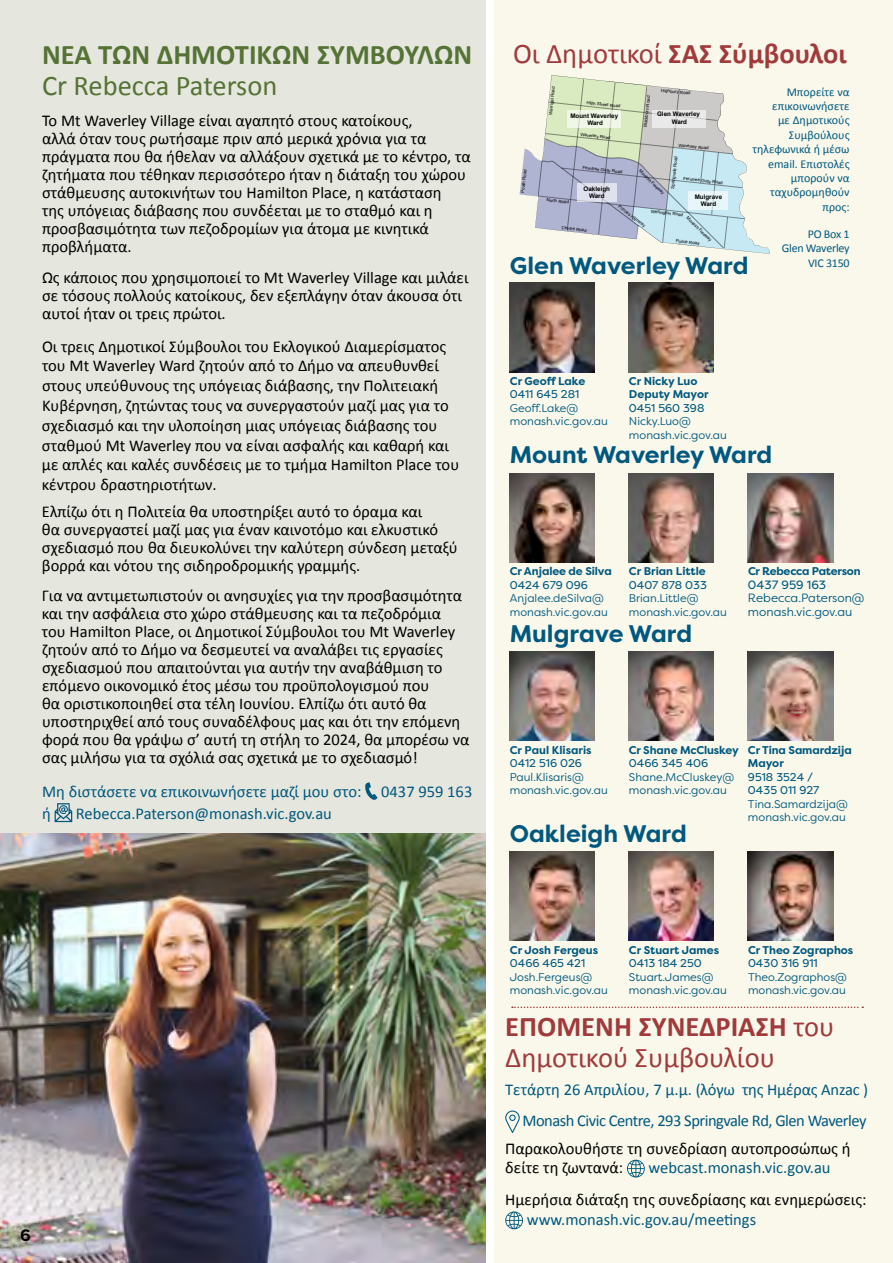
<style>
.page{position:relative;width:893px;height:1263px;background:#fff}
.page>*{position:absolute;margin:0;border:0;box-sizing:border-box;transform-origin:0 0}
.Para_1{font:700 28.5px/31.5px "Calibri";color:#557335}
.First_Sentence{font:28.5px/31.5px "Calibri";color:#a13a3b}
.t1{font:700 28.5px "Calibri";color:#a13a3b}
.t2{font:700 24px "Filson Pro";color:#00587e}
.Para_1-2{font:16.5px/18px "Calibri";color:#000}
.Para_1-3{font:16.5px/22.2px "Calibri";letter-spacing:-.005em;color:#00587e}
.Para_1-4{font:16.5px "Calibri";letter-spacing:-.03em;color:#00587e}
.First_Sentence-2{font:16.5px "Calibri";letter-spacing:-.01em;color:#00587d}
.t3{font:700 16.5px "Filson Pro";color:#000}
.t4{font:12px/14.4px "Calibri";color:#00587d;text-align:right}
.t5{font:12px/13.5px "Filson Pro";color:#00587e}
.t6{font:12px/14.4px "Calibri";letter-spacing:-.02em;color:#00587e;text-align:right}
.t7{font:12px "Filson Pro";color:#00587e}
.t8{font:11.25px/13.5px "Filson Pro";color:#00587e}
.t9{font:700 11.25px/13.5px "Filson Pro";letter-spacing:-.005em;color:#00587e}
.t10{font:11.25px/13.5px "Filson Pro";color:#00587e}
.t11{font:700 6.3px/7.5px "Arial";color:#000;text-align:center}
.t12{font:4.5px "Arial";color:#000}
.s1{font-weight:400}
.s2{font-weight:700}
.s3{color:#00587e}
</style>
<div class="page">
<div style="left:0;top:0;width:486px;height:1263px;background:#e5e6dd"></div>
<div style="left:494px;top:0;width:399px;height:1263px;background:#f9f8eb"></div>
<img style="left:629px;top:473px;width:85px;height:90px">
<img style="left:510px;top:852px;width:85px;height:89px">
<img style="left:510px;top:473px;width:85px;height:90px">
<img style="left:748px;top:651px;width:85px;height:90px">
<img style="left:629px;top:651px;width:85px;height:90px">
<img style="left:748px;top:473px;width:85px;height:90px">
<img style="left:510px;top:651px;width:85px;height:90px">
<img style="left:629px;top:852px;width:85px;height:89px">
<img style="left:629px;top:283px;width:85px;height:89px">
<img style="left:510px;top:283px;width:85px;height:89px">
<svg style="left:520px;top:75px;width:250px;height:179px"></svg>
<div style="left:567px;top:110px;width:54px;height:17px;background:#f0f7e6"></div>
<svg style="left:652px;top:110px;width:54px;height:17px"></svg>
<svg style="left:578px;top:183px;width:39px;height:18px"></svg>
<div style="left:689px;top:191px;width:39px;height:19px;background:#e8f6fa"></div>
<img style="left:748px;top:852px;width:85px;height:89px">
<svg style="left:505px;top:1110px;width:15px;height:23px"></svg>
<svg style="left:627px;top:1160px;width:18px;height:17px"></svg>
<svg style="left:505px;top:1211px;width:18px;height:18px"></svg>
<svg style="left:512px;top:1006px;width:351px;height:2px"></svg>
<svg style="left:365px;top:782px;width:12px;height:18px"></svg>
<svg style="left:55px;top:803px;width:17px;height:19px"></svg>
<img style="left:0;top:833px;width:486px;height:430px">
<p class="Para_1" style="left:42px;top:38px;width:432px">ΝΕΑ ΤΩΝ ΔΗΜΟΤΙΚΩΝ ΣΥΜΒΟΥΛΩΝ<br><span class="s1">Cr Rebecca Paterson</span></p>
<p class="Para_1-2" style="left:42px;top:111px;width:430px">Το Mt Waverley Village είναι αγαπητό στους κατοίκους,<br>αλλά όταν τους ρωτήσαμε πριν από μερικά χρόνια για τα πράγματα που θα ήθελαν να αλλάξουν σχετικά με το κέντρο, τα ζητήματα που τέθηκαν περισσότερο ήταν η διάταξη του χώρου στάθμευσης αυτοκινήτων του Hamilton Place, η κατάσταση<br>της υπόγειας διάβασης που συνδέεται με το σταθμό και η προσβασιμότητα των πεζοδρομίων για άτομα με κινητικά προβλήματα.</p>
<p class="Para_1-2" style="left:42px;top:268px;width:428px">Ως κάποιος που χρησιμοποιεί το Mt Waverley Village και μιλάει σε τόσους πολλούς κατοίκους, δεν εξεπλάγην όταν άκουσα ότι αυτοί ήταν οι τρεις πρώτοι.</p>
<p class="Para_1-2" style="left:42px;top:336px;width:419px;line-height:19.8px">Οι τρεις Δημοτικοί Σύμβουλοι του Εκλογικού Διαμερίσματος του Mt Waverley Ward ζητούν από το Δήμο να απευθυνθεί στους υπεύθυνους της υπόγειας διάβασης, την Πολιτειακή Κυβέρνηση, ζητώντας τους να συνεργαστούν μαζί μας για το σχεδιασμό και την υλοποίηση μιας υπόγειας διάβασης του σταθμού Mt Waverley που να είναι ασφαλής και καθαρή και με απλές και καλές συνδέσεις με το τμήμα Hamilton Place του κέντρου δραστηριοτήτων.</p>
<p class="Para_1-2" style="left:42px;top:502px;width:417px">Ελπίζω ότι η Πολιτεία θα υποστηρίξει αυτό το όραμα και<br>θα συνεργαστεί μαζί μας για έναν καινοτόμο και ελκυστικό σχεδιασμό που θα διευκολύνει την καλύτερη σύνδεση μεταξύ βορρά και νότου της σιδηροδρομικής γραμμής.</p>
<p class="Para_1-2" style="left:42px;top:586px;width:429px">Για να αντιμετωπιστούν οι ανησυχίες για την προσβασιμότητα και την ασφάλεια στο χώρο στάθμευσης και τα πεζοδρόμια<br>του Hamilton Place, οι Δημοτικοί Σύμβουλοι του Mt Waverley ζητούν από το Δήμο να δεσμευτεί να αναλάβει τις εργασίες σχεδιασμού που απαιτούνται για αυτήν την αναβάθμιση το επόμενο οικονομικό έτος μέσω του προϋπολογισμού που<br>θα οριστικοποιηθεί στα τέλη Ιουνίου. Ελπίζω ότι αυτό θα υποστηριχθεί από τους συναδέλφους μας και ότι την επόμενη φορά που θα γράψω σ’ αυτή τη στήλη το 2024, θα μπορέσω να σας μιλήσω για τα σχόλιά σας σχετικά με το σχεδιασμό!</p>
<p class="Para_1-3" style="left:42px;top:780px;width:432px">Μη διστάσετε να επικοινωνήσετε μαζί μου στο: 0437 959 163 ή</p>
<p class="Para_1-3" style="left:76px;top:802px;width:257px">Rebecca.Paterson@monash.vic.gov.au</p>
<h1 class="t1" style="left:513px;top:33px;width:335px"><span class="s1">Οι Δημοτικοί</span> ΣΑΣ Σύμβουλοι</h1>
<p class="t12" style="left:548px;top:114px;width:30px;rotate:-84deg">Warrigal Road</p>
<p class="t12" style="left:642px;top:127px;width:33px;rotate:-84deg">Blackburn Road</p>
<p class="t4" style="left:752px;top:84px;width:99px">Μπορείτε να επικοινωνήσετε<br>με Δημοτικούς<br>Συμβούλους τηλεφωνικά ή μέσω email. Επιστολές μπορούν να ταχυδρομηθούν προς:</p>
<p class="t6" style="left:782px;top:226px;width:69px">PO Box 1<br>Glen Waverley<br>VIC 3150</p>
<p class="t12" style="left:661px;top:87px;width:31px;rotate:6deg">Highbury Road</p>
<p class="t12" style="left:587px;top:100px;width:35px;rotate:6deg">High Street Road</p>
<p class="t11" style="left:570px;top:112px;width:49px">Mount Waverley<br>Ward</p>
<p class="t11" style="left:657px;top:111px;width:44px">Glen Waverley<br>Ward</p>
<p class="t12" style="left:581px;top:131px;width:32px;rotate:6deg">Waverley Road</p>
<p class="t12" style="left:679px;top:142px;width:32px;rotate:6deg">Waverley Road</p>
<p class="t12" style="left:670px;top:188px;width:34px;rotate:-84deg">Springvale Road</p>
<p class="t12" style="left:583px;top:165px;width:41px;rotate:6deg">Ferntree Gully Road</p>
<p class="t12" style="left:642px;top:168px;width:35px;rotate:44deg">Monash Freeway</p>
<p class="t12" style="left:520px;top:192px;width:25px;rotate:-84deg">Poath Road</p>
<p class="t12" style="left:684px;top:175px;width:41px;rotate:6deg">Ferntree Gully Road</p>
<p class="t11" style="left:584px;top:185px;width:28px">Oakleigh<br>Ward</p>
<p class="t11" style="left:695px;top:193px;width:29px">Mulgrave<br>Ward</p>
<p class="t12" style="left:547px;top:197px;width:24px;rotate:6deg">North Road</p>
<p class="t12" style="left:621px;top:204px;width:34px;rotate:37deg">Princes Highway</p>
<p class="t12" style="left:689px;top:215px;width:35px;rotate:44deg">Monash Freeway</p>
<p class="t12" style="left:651px;top:208px;width:34px;rotate:6deg">Wellington Road</p>
<p class="t12" style="left:562px;top:225px;width:27px;rotate:6deg">Centre Road</p>
<p class="t12" style="left:676px;top:238px;width:25px;rotate:6deg">Police Road</p>
<p class="t2" style="left:510px;top:250px;width:240px">Glen Waverley Ward</p>
<p class="t9" style="left:510px;top:374px;width:77px">Cr Geoff Lake</p>
<p class="t10" style="left:510px;top:387px;width:71px">0411 645 281</p>
<p class="t8" style="left:510px;top:401px;width:100px">Geoff.Lake@ monash.vic.gov.au</p>
<p class="t9" style="left:629px;top:374px;width:70px">Cr Nicky Luo</p>
<p class="t9" style="left:629px;top:388px;width:81px">Deputy Mayor<br><span class="s1">0451 560 398</span></p>
<p class="t8" style="left:629px;top:414px;width:100px">Nicky.Luo@ monash.vic.gov.au</p>
<p class="t2" style="left:510px;top:440px;width:264px">Mount Waverley Ward</p>
<p class="t9" style="left:510px;top:565px;width:103px">Cr Anjalee de Silva<br><span class="s1">0424 679 096</span></p>
<p class="t8" style="left:510px;top:591px;width:100px">Anjalee.deSilva@ monash.vic.gov.au</p>
<p class="t9" style="left:629px;top:565px;width:78px">Cr Brian Little</p>
<p class="t10" style="left:629px;top:578px;width:79px">0407 878 033</p>
<p class="t8" style="left:629px;top:591px;width:100px">Brian.Little@ monash.vic.gov.au</p>
<p class="t2" style="left:510px;top:619px;width:184px">Mulgrave Ward</p>
<p class="t9" style="left:748px;top:565px;width:114px">Cr Rebecca Paterson</p>
<p class="t7" style="left:748px;top:577px;width:80px">0437 959 163</p>
<p class="t5" style="left:748px;top:591px;width:118px">Rebecca.Paterson@ monash.vic.gov.au</p>
<p class="t9" style="left:510px;top:743px;width:83px">Cr Paul Klisaris<br><span class="s1">0412 516 026</span></p>
<p class="t8" style="left:510px;top:769px;width:100px">Paul.Klisaris@ monash.vic.gov.au</p>
<p class="t9" style="left:629px;top:743px;width:111px">Cr Shane McCluskey</p>
<p class="t10" style="left:629px;top:756px;width:81px">0466 345 406</p>
<p class="t8" style="left:629px;top:769px;width:107px">Shane.McCluskey@ monash.vic.gov.au</p>
<p class="t2" style="left:510px;top:819px;width:178px">Oakleigh Ward</p>
<p class="t9" style="left:748px;top:743px;width:105px">Cr Tina Samardzija<br>Mayor</p>
<p class="t10" style="left:748px;top:770px;width:73px">9518 3524 /<br>0435 011 927</p>
<p class="t8" style="left:748px;top:796px;width:101px">Tina.Samardzija@ monash.vic.gov.au</p>
<p class="t3" style="left:20px;top:1225px;width:12px">6</p>
<p class="t9" style="left:510px;top:943px;width:90px">Cr Josh Fergeus</p>
<p class="t10" style="left:510px;top:956px;width:77px">0466 465 421</p>
<p class="t8" style="left:510px;top:970px;width:100px">Josh.Fergeus@ monash.vic.gov.au</p>
<p class="t9" style="left:629px;top:943px;width:92px">Cr Stuart James</p>
<p class="t10" style="left:629px;top:956px;width:74px">0413 184 250</p>
<p class="t8" style="left:629px;top:970px;width:100px">Stuart.James@ monash.vic.gov.au</p>
<p class="t9" style="left:748px;top:943px;width:107px">Cr Theo Zographos</p>
<p class="t10" style="left:748px;top:956px;width:71px">0430 316 911</p>
<p class="t8" style="left:748px;top:970px;width:101px">Theo.Zographos@ monash.vic.gov.au</p>
<h3 class="First_Sentence" style="left:505px;top:1010px;width:331px"><span class="s2">ΕΠΟΜΕΝΗ ΣΥΝΕΔΡΙΑΣΗ</span> του<br>Δημοτικού Συμβουλίου</h3>
<h3 class="First_Sentence-2" style="left:505px;top:1078px;width:364px">Τετάρτη 26 Απριλίου, 7 μ.μ. (λόγω της Ημέρας Anzac )</h3>
<p class="Para_1-4" style="left:522px;top:1108px;width:346px">Monash Civic Centre, 293 Springvale Rd, Glen Waverley</p>
<p class="Para_1-2" style="left:505px;top:1138px;width:347px;line-height:19.5px">Παρακολουθήστε τη συνεδρίαση αυτοπροσώπως ή δείτε τη ζωντανά:</p>
<p class="Para_1-3" style="left:648px;top:1156px;width:184px">webcast.monash.vic.gov.au</p>
<p class="Para_1-2" style="left:527px;top:1189px;width:341px;line-height:19.5px;text-indent:-22px">Ημερήσια διάταξη της συνεδρίασης και ενημερώσεις: <span class="s3">www.monash.vic.gov.au/meetings</span></p>
</div>
